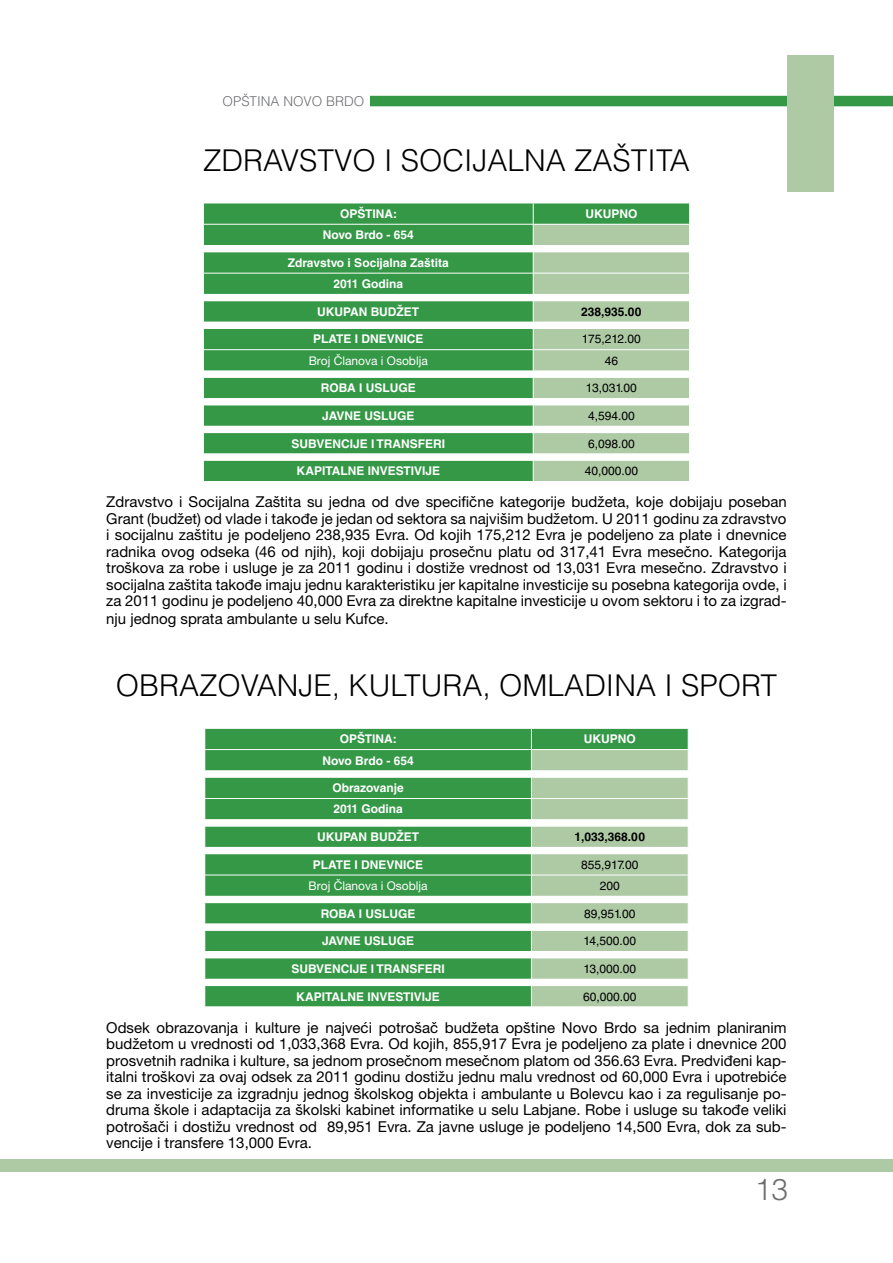
<style>
.page{position:relative;width:893px;height:1263px;background:#fff}
.page>*{position:absolute;margin:0;border:0;box-sizing:border-box;transform-origin:0 0}
.t1{font:300 30px "Helvetica LT Std";color:#000}
.t2{font:300 30px "Helvetica LT Std";color:#6d6e71}
.t3{font:15px/16.5px "Helvetica Neue LT Pro";color:#000;text-align:justify}
.t4{font:300 13.5px "Helvetica LT Std";color:#6d6e71}
.t5{font:700 12px/21.3px "Helvetica LT Std";color:#fff;text-align:center}
.t6{font:12px "Helvetica LT Std";color:#000}
.t7{font:12px "Helvetica Neue LT Pro";color:#fff}
.t8{font:700 12px "Helvetica LT Std";color:#000}
</style>
<div class="page">
<div style="left:370px;top:96px;width:523px;height:10px;background:#349846"></div>
<div style="left:787px;top:55px;width:46px;height:136px;background:#aecaa5"></div>
<div style="left:0;top:1159px;width:893px;height:12px;background:#aecaa5"></div>
<div style="left:204px;top:204px;width:329px;height:277px;background:#349846"></div>
<svg style="left:204px;top:246px;width:329px;height:214px;fill:#349846"></svg>
<hr style="left:203px;top:224px;width:330px;height:1px;background:#fff">
<hr style="left:203px;top:245px;width:330px;height:1px;background:#fff">
<hr style="left:203px;top:251px;width:330px;height:1px;background:#fff">
<hr style="left:203px;top:273px;width:330px;height:1px;background:#fff">
<hr style="left:203px;top:294px;width:330px;height:1px;background:#fff">
<hr style="left:203px;top:300px;width:330px;height:1px;background:#fff">
<hr style="left:203px;top:322px;width:330px;height:1px;background:#fff">
<hr style="left:203px;top:328px;width:330px;height:1px;background:#fff">
<hr style="left:203px;top:349px;width:330px;height:1px;background:#fff">
<hr style="left:203px;top:371px;width:330px;height:1px;background:#fff">
<hr style="left:203px;top:377px;width:330px;height:1px;background:#fff">
<hr style="left:203px;top:398px;width:330px;height:1px;background:#fff">
<hr style="left:203px;top:405px;width:330px;height:1px;background:#fff">
<hr style="left:203px;top:426px;width:330px;height:1px;background:#fff">
<hr style="left:203px;top:432px;width:330px;height:1px;background:#fff">
<hr style="left:203px;top:453px;width:330px;height:1px;background:#fff">
<hr style="left:203px;top:460px;width:330px;height:1px;background:#fff">
<svg style="left:203px;top:203px;width:1px;height:258px"></svg>
<svg style="left:533px;top:203px;width:157px;height:278px"></svg>
<div style="left:205px;top:729px;width:326px;height:277px;background:#349846"></div>
<svg style="left:205px;top:771px;width:326px;height:214px;fill:#349846"></svg>
<hr style="left:204px;top:749px;width:327px;height:1px;background:#fff">
<hr style="left:204px;top:770px;width:327px;height:1px;background:#fff">
<hr style="left:204px;top:777px;width:327px;height:1px;background:#fff">
<hr style="left:204px;top:798px;width:327px;height:1px;background:#fff">
<hr style="left:204px;top:819px;width:327px;height:1px;background:#fff">
<hr style="left:204px;top:826px;width:327px;height:1px;background:#fff">
<hr style="left:204px;top:847px;width:327px;height:1px;background:#fff">
<hr style="left:204px;top:853px;width:327px;height:1px;background:#fff">
<hr style="left:204px;top:875px;width:327px;height:1px;background:#fff">
<hr style="left:204px;top:896px;width:327px;height:1px;background:#fff">
<hr style="left:204px;top:902px;width:327px;height:1px;background:#fff">
<hr style="left:204px;top:923px;width:327px;height:1px;background:#fff">
<hr style="left:204px;top:930px;width:327px;height:1px;background:#fff">
<hr style="left:204px;top:951px;width:327px;height:1px;background:#fff">
<hr style="left:204px;top:957px;width:327px;height:1px;background:#fff">
<hr style="left:204px;top:979px;width:327px;height:1px;background:#fff">
<hr style="left:204px;top:985px;width:327px;height:1px;background:#fff">
<svg style="left:204px;top:729px;width:1px;height:277px"></svg>
<svg style="left:531px;top:729px;width:158px;height:277px"></svg>
<p class="t4" style="left:223px;top:93px;width:143px">Opština NOVO BRDO</p>
<h1 class="t1" style="left:203px;top:142px;width:444px">ZDRAVSTVO I SOCI JALNA ZAŠTITA</h1>
<p class="t5" style="left:340px;top:203px;width:59px">OPŠTINA:</p>
<p class="t5" style="left:585px;top:203px;width:53px">UKUPNO</p>
<p class="t5" style="left:323px;top:224px;width:93px">Novo Brdo - 654</p>
<p class="t5" style="left:288px;top:252px;width:163px">Zdravstvo i Socijalna Zaštita<br>2011 Godina</p>
<p class="t5" style="left:317px;top:301px;width:103px">UKUPAN BUDŽET</p>
<p class="t8" style="left:581px;top:304px;width:62px">238,935.00</p>
<p class="t5" style="left:313px;top:328px;width:112px">PLATE I DNEVNICE</p>
<p class="t6" style="left:582px;top:332px;width:61px">175,212.00</p>
<p class="t7" style="left:309px;top:353px;width:121px">Broj Članova i Osoblja</p>
<p class="t6" style="left:605px;top:353px;width:15px">46</p>
<p class="t5" style="left:321px;top:377px;width:96px">ROBA I USLUGE</p>
<p class="t6" style="left:586px;top:381px;width:53px">13,031.00</p>
<p class="t5" style="left:322px;top:405px;width:94px">JAVNE USLUGE</p>
<p class="t6" style="left:588px;top:409px;width:48px">4,594.00</p>
<p class="t5" style="left:292px;top:432px;width:155px">SUBVENCIJE I TRANSFERI</p>
<p class="t6" style="left:588px;top:436px;width:48px">6,098.00</p>
<p class="t5" style="left:296px;top:460px;width:145px">KAPITALNE INVESTIVIJE</p>
<p class="t6" style="left:585px;top:464px;width:55px">40,000.00</p>
<p class="t3" style="left:106px;top:494px;width:682px">Zdravstvo i Socijalna Zaštita su jedna od dve specifične kategorije budžeta, koje dobijaju poseban Grant (budžet) od vlade i takođe je jedan od sektora sa najvišim budžetom. U 2011 godinu za zdravstvo i socijalnu zaštitu je podeljeno 238,935 Evra. Od kojih 175,212 Evra je podeljeno za plate i dnevnice radnika ovog odseka (46 od njih), koji dobijaju prosečnu platu od 317,41 Evra mesečno. Kategorija troškova za robe i usluge je za 2011 godinu i dostiže vrednost od 13,031 Evra mesečno. Zdravstvo i socijalna zaštita takođe imaju jednu karakteristiku jer kapitalne investicije su posebna kategorija ovde, i za 2011 godinu je podeljeno 40,000 Evra za direktne kapitalne investicije u ovom sektoru i to za izgrad-</p>
<p class="t3" style="left:106px;top:611px;width:284px">nju jednog sprata ambulante u selu Kufce.</p>
<h1 class="t1" style="left:116px;top:667px;width:507px">OBRAZOVANJE, KULTURA, OMLADINA</h1>
<h1 class="t1" style="left:664px;top:667px;width:113px">I SPORT</h1>
<p class="t5" style="left:340px;top:728px;width:59px">OPŠTINA:</p>
<p class="t5" style="left:584px;top:728px;width:53px">UKUPNO</p>
<p class="t5" style="left:322px;top:749px;width:93px">Novo Brdo - 654</p>
<p class="t5" style="left:332px;top:777px;width:73px;text-align:left">Obrazovanje<br>2011 Godina</p>
<p class="t5" style="left:317px;top:826px;width:103px">UKUPAN BUDŽET</p>
<p class="t8" style="left:575px;top:829px;width:72px">1,033,368.00</p>
<p class="t5" style="left:313px;top:854px;width:112px">PLATE I DNEVNICE</p>
<p class="t6" style="left:581px;top:857px;width:59px">855,917.00</p>
<p class="t7" style="left:309px;top:878px;width:121px">Broj Članova i Osoblja</p>
<p class="t6" style="left:600px;top:879px;width:22px">200</p>
<p class="t5" style="left:321px;top:902px;width:96px">ROBA I USLUGE</p>
<p class="t6" style="left:584px;top:906px;width:53px">89,951.00</p>
<p class="t5" style="left:322px;top:930px;width:94px">JAVNE USLUGE</p>
<p class="t6" style="left:583px;top:934px;width:54px">14,500.00</p>
<p class="t5" style="left:291px;top:958px;width:155px">SUBVENCIJE I TRANSFERI</p>
<p class="t6" style="left:583px;top:962px;width:54px">13,000.00</p>
<p class="t5" style="left:296px;top:985px;width:145px">KAPITALNE INVESTIVIJE</p>
<p class="t6" style="left:583px;top:989px;width:55px">60,000.00</p>
<p class="t3" style="left:106px;top:1019px;width:682px">Odsek obrazovanja i kulture je najveći potrošač budžeta opštine Novo Brdo sa jednim planiranim budžetom u vrednosti od 1,033,368 Evra. Od kojih, 855,917 Evra je podeljeno za plate i dnevnice 200 prosvetnih radnika i kulture, sa jednom prosečnom mesečnom platom od 356.63 Evra. Predviđeni kap&shy;italni troškovi za ovaj odsek za 2011 godinu dostižu jednu malu vrednost od 60,000 Evra i upotrebiće se za investicije za izgradnju jednog školskog objekta i ambulante u Bolevcu kao i za regulisanje po&shy;druma škole i adaptacija za školski kabinet informatike u selu Labjane. Robe i usluge su takođe veliki potrošači i dostižu vrednost od 89,951 Evra. Za javne usluge je podeljeno 14,500 Evra, dok za sub&shy;vencije i transfere 13,000 Evra.</p>
<h1 class="t2" style="left:755px;top:1170px;width:35px">13</h1>
</div>
